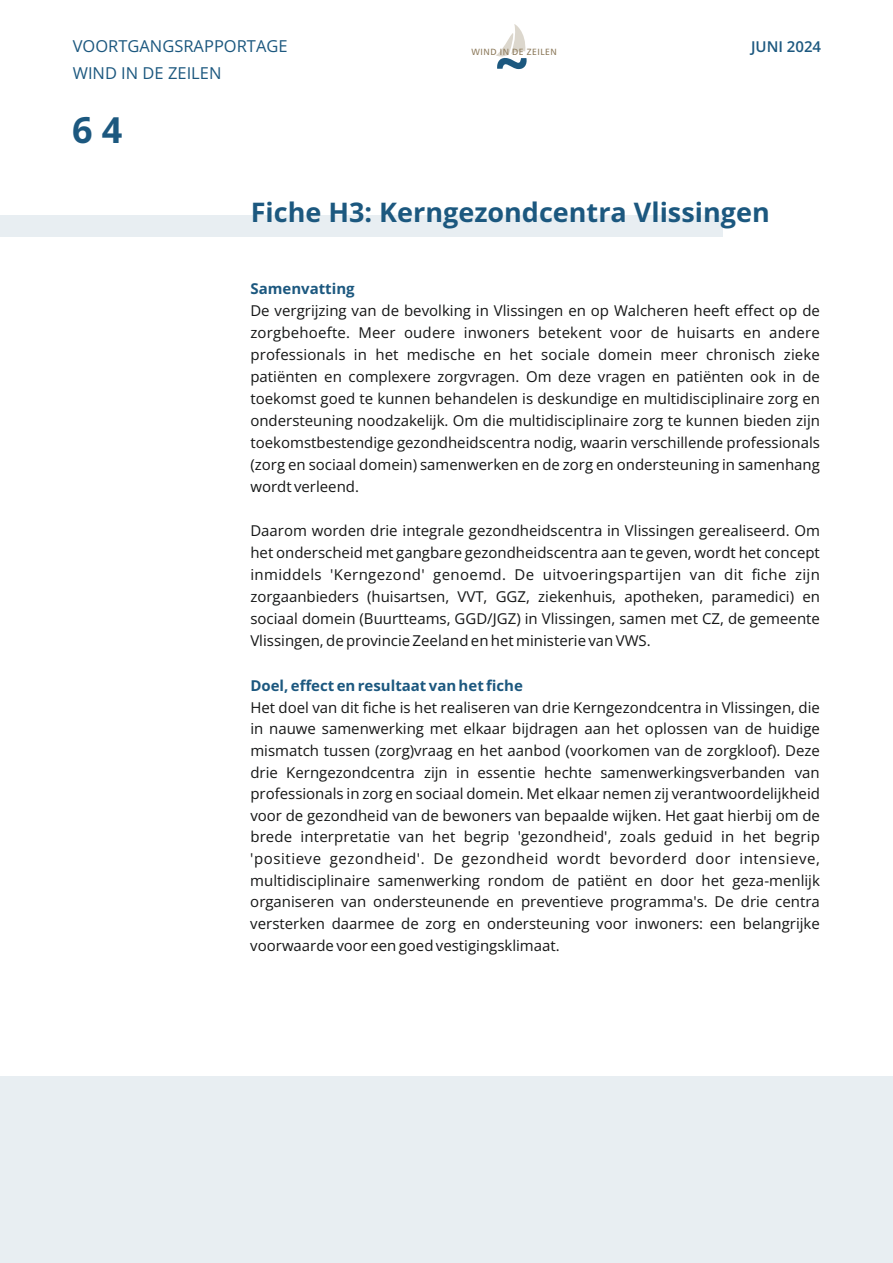
<style>
.page{position:relative;width:893px;height:1263px;background:#fff}
.page>*{position:absolute;margin:0;border:0;box-sizing:border-box;transform-origin:0 0}
.t1{font:700 36px "Open Sans";color:#1c587f}
.t2{font:700 27px "Open Sans";color:#1c587f}
.t3{font:16.5px/27.2px "Open Sans";color:#1c587f}
.t4{font:15px/21.9px "Open Sans";color:#151616;text-align:justify}
.t5{font:700 15px "Open Sans";color:#1c587f}
.t6{font:600 15px "Open Sans";color:#1c587f}
.t7{font:9px "Humanist 777 BT Roman B";letter-spacing:.06em;color:#8b7859}
</style>
<div class="page">
<div style="left:0;top:1076px;width:892px;height:187px;background:#e8eef2"></div>
<div style="left:0;top:215px;width:723px;height:22px;background:#e8eef2"></div>
<svg style="left:496px;top:24px;width:31px;height:45px"></svg>
<p class="t3" style="left:73px;top:32px;width:216px">VOORTGANGSRAPPORTAGE<br>WIND IN DE ZEILEN</p>
<h1 class="t1" style="left:72px;top:104px;width:52px">6 4</h1>
<p class="t7" style="left:472px;top:48px;width:87px">WIND IN DE ZEILEN</p>
<p class="t6" style="left:751px;top:36px;width:72px">JUNI 2024</p>
<h2 class="t2" style="left:251px;top:193px;width:520px">Fiche H3: Kerngezondcentra Vlissingen</h2>
<p class="t5" style="left:250px;top:278px;width:106px">Samenvatting</p>
<p class="t4" style="left:250px;top:299px;width:571px">De vergrijzing van de bevolking in Vlissingen en op Walcheren heeft effect op de zorgbehoefte. Meer oudere inwoners betekent voor de huisarts en andere professionals in het medische en het sociale domein meer chronisch zieke patiënten en complexere zorgvragen. Om deze vragen en patiënten ook in de toekomst goed te kunnen behandelen is deskundige en multidisciplinaire zorg en ondersteuning noodzakelijk. Om die multidisciplinaire zorg te kunnen bieden zijn toekomstbestendige gezondheidscentra nodig, waarin verschillende professionals (zorg en sociaal domein) samenwerken en de zorg en ondersteuning in samenhang wordt verleend.</p>
<p class="t4" style="left:250px;top:519px;width:571px">Daarom worden drie integrale gezondheidscentra in Vlissingen gerealiseerd. Om het onderscheid met gangbare gezondheidscentra aan te geven, wordt het concept inmiddels 'Kerngezond' genoemd. De uitvoeringspartijen van dit fiche zijn zorgaanbieders (huisartsen, VVT, GGZ, ziekenhuis, apotheken, paramedici) en sociaal domein (Buurtteams, GGD/JGZ) in Vlissingen, samen met CZ, de gemeente Vlissingen, de provincie Zeeland en het ministerie van VWS.</p>
<p class="t5" style="left:250px;top:675px;width:274px">Doel, effect en resultaat van het fiche</p>
<p class="t4" style="left:250px;top:696px;width:571px">Het doel van dit fiche is het realiseren van drie Kerngezondcentra in Vlissingen, die in nauwe samenwerking met elkaar bijdragen aan het oplossen van de huidige mismatch tussen (zorg)vraag en het aanbod (voorkomen van de zorgkloof). Deze drie Kerngezondcentra zijn in essentie hechte samenwerkingsverbanden van professionals in zorg en sociaal domein. Met elkaar nemen zij verantwoordelijkheid voor de gezondheid van de bewoners van bepaalde wijken. Het gaat hierbij om de brede interpretatie van het begrip 'gezondheid', zoals geduid in het begrip 'positieve gezondheid'. De gezondheid wordt bevorderd door intensieve, multidisciplinaire samenwerking rondom de patiënt en door het geza-menlijk organiseren van ondersteunende en preventieve programma's. De drie centra versterken daarmee de zorg en ondersteuning voor inwoners: een belangrijke voorwaarde voor een goed vestigingsklimaat.</p>
</div>
